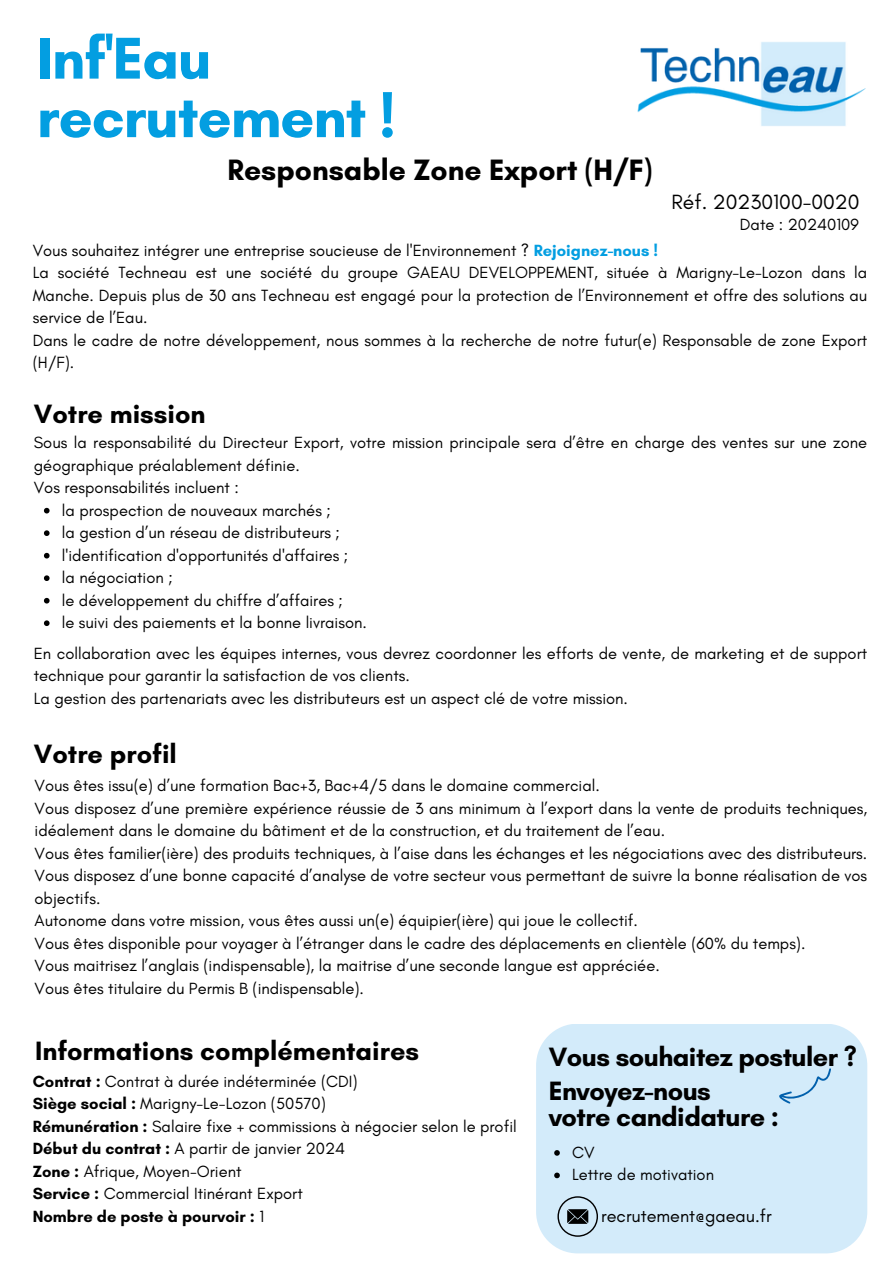
<style>
.page{position:relative;width:894px;height:1264px;background:#fff}
.page>*{position:absolute;margin:0;border:0;box-sizing:border-box;transform-origin:0 0}
.t1{font:700 60px "Glacial Indifference";letter-spacing:-.02em;color:#039ee1}
.t2{font:700 30px "Glacial Indifference";color:#000}
.t3{font:700 27px "Glacial Indifference";letter-spacing:-.02em;color:#000}
.t4{font:700 27px "Glacial Indifference";color:#000}
.t5{font:21px "Glacial Indifference";color:#000}
.t6{font:18px "Glacial Indifference";color:#000}
.t7{font:16.5px/22.5px "Glacial Indifference";color:#000}
.t8{font:700 16.5px "Glacial Indifference";color:#000}
.s1{font-weight:700;color:#039ee1}
.s2{font-weight:700}
.s3{font-weight:400}
</style>
<div class="page">
<img style="left:637px;top:42px;width:229px;height:84px">
<div style="left:536px;top:1024px;width:331px;height:229px;background:#d3ebfa"></div>
<svg style="left:557px;top:1196px;width:41px;height:40px;background:#9aabb6"></svg>
<svg style="left:44px;top:508px;width:6px;height:5px"></svg>
<svg style="left:44px;top:530px;width:6px;height:6px"></svg>
<svg style="left:44px;top:553px;width:6px;height:5px"></svg>
<svg style="left:44px;top:575px;width:6px;height:6px"></svg>
<svg style="left:44px;top:598px;width:6px;height:5px"></svg>
<svg style="left:44px;top:620px;width:6px;height:6px"></svg>
<svg style="left:554px;top:1150px;width:5px;height:5px"></svg>
<svg style="left:554px;top:1172px;width:5px;height:6px"></svg>
<svg style="left:777px;top:1068px;width:53px;height:35px;background:#bfdef2"></svg>
<p class="t1" style="left:37px;top:22px;width:176px">Inf'Eau</p>
<p class="t1" style="left:37px;top:80px;width:360px">recrutement !</p>
<p class="t2" style="left:227px;top:152px;width:426px">Responsable Zone Export (H/F)</p>
<p class="t5" style="left:671px;top:189px;width:189px">Réf. 20230100-0020</p>
<p class="t7" style="left:739px;top:212px;width:120px">Date : 20240109</p>
<p class="t7" style="left:33px;top:238px;width:627px">Vous souhaitez intégrer une entreprise soucieuse de l'Environnement ? <span class="s1">Rejoignez-nous !</span></p>
<p class="t7" style="left:33px;top:261px;width:835px;text-align:justify">La société Techneau est une société du groupe GAEAU DEVELOPPEMENT, située à Marigny-Le-Lozon dans la Manche. Depuis plus de 30 ans Techneau est engagé pour la protection de l’Environnement et offre des solutions au service de l’Eau.</p>
<p class="t7" style="left:33px;top:328px;width:835px">Dans le cadre de notre développement, nous sommes à la recherche de notre futur(e) Responsable de zone Export (H/F).</p>
<p class="t4" style="left:34px;top:398px;width:173px">Votre mission</p>
<p class="t7" style="left:34px;top:431px;width:834px">Sous la responsabilité du Directeur Export, votre mission principale sera d’être en charge des ventes sur une zone géographique préalablement définie.</p>
<p class="t7" style="left:34px;top:476px;width:206px">Vos responsabilités incluent :</p>
<p class="t7" style="left:62px;top:498px;width:270px">la prospection de nouveaux marchés ;</p>
<p class="t7" style="left:62px;top:521px;width:279px">la gestion d’un réseau de distributeurs ;</p>
<p class="t7" style="left:62px;top:543px;width:288px">l'identification d'opportunités d'affaires ;</p>
<p class="t7" style="left:62px;top:566px;width:112px">la négociation ;</p>
<p class="t7" style="left:62px;top:588px;width:282px">le développement du chiffre d’affaires ;</p>
<p class="t7" style="left:62px;top:611px;width:306px">le suivi des paiements et la bonne livraison.</p>
<p class="t7" style="left:34px;top:641px;width:834px">En collaboration avec les équipes internes, vous devrez coordonner les efforts de vente, de marketing et de support technique pour garantir la satisfaction de vos clients.</p>
<p class="t7" style="left:34px;top:686px;width:595px">La gestion des partenariats avec les distributeurs est un aspect clé de votre mission.</p>
<p class="t4" style="left:34px;top:737px;width:144px">Votre profil</p>
<p class="t7" style="left:35px;top:774px;width:566px">Vous êtes issu(e) d’une formation Bac+3, Bac+4/5 dans le domaine commercial.</p>
<p class="t7" style="left:35px;top:796px;width:834px">Vous disposez d’une première expérience réussie de 3 ans minimum à l’export dans la vente de produits techniques, idéalement dans le domaine du bâtiment et de la construction, et du traitement de l’eau.</p>
<p class="t7" style="left:35px;top:841px;width:834px;text-align:justify">Vous êtes familier(ière) des produits techniques, à l’aise dans les échanges et les négociations avec des distributeurs.<br>Vous disposez d’une bonne capacité d’analyse de votre secteur vous permettant de suivre la bonne réalisation de vos objectifs.</p>
<p class="t7" style="left:35px;top:909px;width:604px">Autonome dans votre mission, vous êtes aussi un(e) équipier(ière) qui joue le collectif.</p>
<p class="t7" style="left:35px;top:931px;width:772px">Vous êtes disponible pour voyager à l’étranger dans le cadre des déplacements en clientèle (60% du temps).</p>
<p class="t7" style="left:35px;top:954px;width:626px">Vous maitrisez l’anglais (indispensable), la maitrise d’une seconde langue est appréciée.</p>
<p class="t7" style="left:35px;top:976px;width:331px">Vous êtes titulaire du Permis B (indispensable).</p>
<p class="t4" style="left:35px;top:1034px;width:385px">Informations complémentaires</p>
<p class="t7" style="left:33px;top:1069px;width:326px"><span class="s2">Contrat :</span> Contrat à durée indéterminée (CDI)</p>
<p class="t7" style="left:33px;top:1092px;width:294px"><span class="s2">Siège social :</span> Marigny-Le-Lozon (50570)</p>
<p class="t7" style="left:33px;top:1114px;width:485px"><span class="s2">Rémunération :</span> Salaire fixe + commissions à négocier selon le profil</p>
<p class="t7" style="left:33px;top:1137px;width:314px"><span class="s2">Début du contrat :</span> A partir de janvier 2024</p>
<p class="t7" style="left:33px;top:1159px;width:210px"><span class="s2">Zone :</span> Afrique, Moyen-Orient</p>
<p class="t7" style="left:33px;top:1182px;width:271px"><span class="s2">Service :</span> Commercial Itinérant Export</p>
<p class="t8" style="left:33px;top:1206px;width:233px">Nombre de poste à pourvoir : <span class="s3">1</span></p>
<p class="t3" style="left:548px;top:1040px;width:309px">Vous souhaitez postuler ?</p>
<p class="t3" style="left:548px;top:1074px;width:163px">Envoyez-nous</p>
<p class="t3" style="left:548px;top:1100px;width:232px">votre candidature :</p>
<p class="t7" style="left:572px;top:1140px;width:24px">CV</p>
<p class="t7" style="left:572px;top:1163px;width:143px">Lettre de motivation</p>
<p class="t6" style="left:601px;top:1204px;width:172px">recrutement@gaeau.fr</p>
</div>
